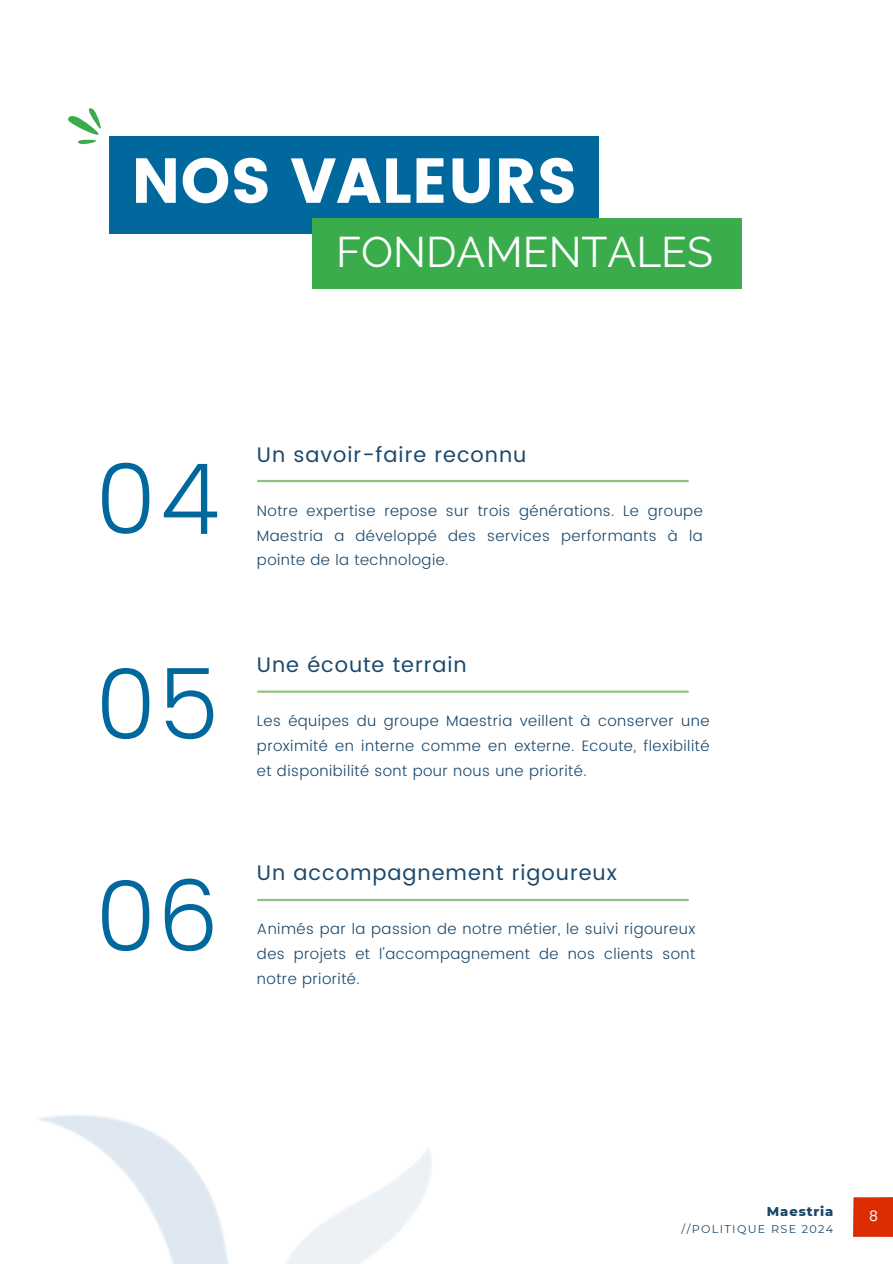
<style>
.page{position:relative;width:893px;height:1264px;background:#fff}
.page>*{position:absolute;margin:0;border:0;box-sizing:border-box;transform-origin:0 0}
.t1{font:300 97.05px "Poppins";color:#00689d}
.t2{font:63.3px "Poppins";color:#fff}
.t3{font:42.6px "Raleway";color:#fff}
.t4{font:21px "Poppins";letter-spacing:.045em;color:#1b486b}
.t5{font:300 15px/24.8px "Poppins";letter-spacing:.03em;color:#1b486b;text-align:justify}
.t6{font:14.1px "Poppins";color:#fff}
.t7{font:800 13.05px "Montserrat";letter-spacing:.07em;color:#19486a}
.t8{font:11.25px "Montserrat";letter-spacing:.12em;color:#19486a}
</style>
<div class="page">
<hr style="left:258px;top:690px;width:429px;height:2px;background:#4c9f38">
<div style="left:110px;top:136px;width:489px;height:97px;background:#00689d"></div>
<div style="left:313px;top:218px;width:429px;height:70px;background:#3bac4c"></div>
<div style="left:853px;top:1197px;width:39px;height:39px;background:#dd2c00"></div>
<img style="left:39px;top:1115px;width:393px;height:148px">
<svg style="left:68px;top:108px;width:42px;height:39px"></svg>
<hr style="left:258px;top:898px;width:429px;height:3px;background:#4c9f38">
<hr style="left:258px;top:480px;width:429px;height:2px;background:#4c9f38">
<p class="t2" style="left:131px;top:144px;width:447px">NOS VALEURS</p>
<h3 class="t3" style="left:336px;top:227px;width:378px">FONDAMENTALES</h3>
<p class="t1" style="left:95px;top:443px;width:126px">04</p>
<h1 class="t1" style="left:95px;top:649px;width:126px">05</h1>
<h2 class="t1" style="left:95px;top:860px;width:126px">06</h2>
<h5 class="t4" style="left:257px;top:442px;width:271px">Un savoir-faire reconnu</h5>
<p class="t5" style="left:257px;top:498px;width:447px">Notre expertise repose sur trois générations. Le groupe Maestria a développé des services performants à la pointe de la technologie.</p>
<p class="t4" style="left:257px;top:652px;width:211px">Une écoute terrain</p>
<p class="t5" style="left:257px;top:708px;width:454px">Les équipes du groupe Maestria veillent à conserver une proximité en interne comme en externe. Ecoute, flexibilité et disponibilité sont pour nous une priorité.</p>
<p class="t4" style="left:257px;top:860px;width:361px">Un accompagnement rigoureux</p>
<h4 class="t5" style="left:257px;top:916px;width:440px">Animés par la passion de notre métier, le suivi rigoureux des projets et l'accompagnement de nos clients sont notre priorité.</h4>
<h4 class="t7" style="left:766px;top:1203px;width:68px">Maestria</h4>
<h3 class="t6" style="left:869px;top:1207px;width:10px">8</h3>
<h3 class="t8" style="left:681px;top:1222px;width:153px">//POLITIQUE RSE 2024</h3>
</div>
